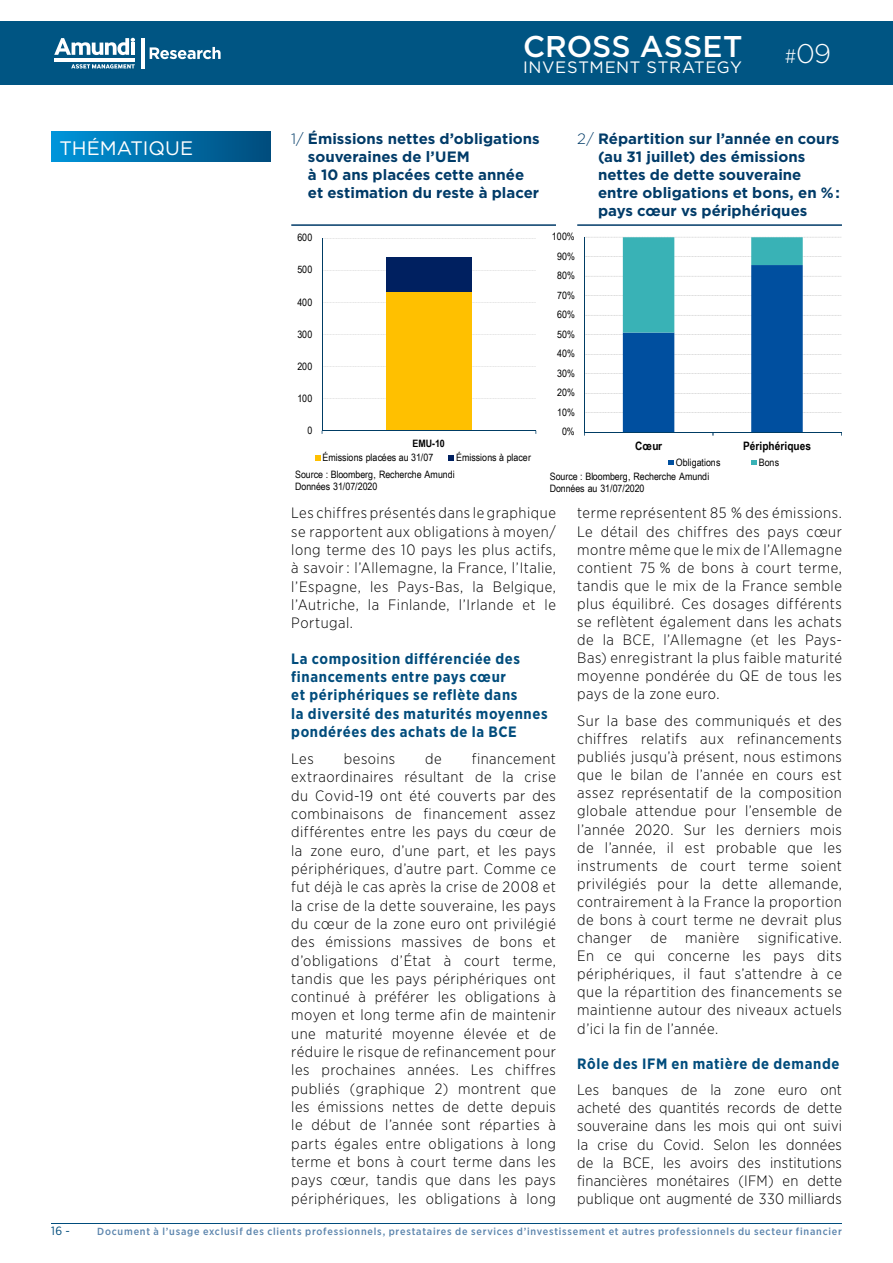
<style>
.page{position:relative;width:893px;height:1263px;background:#fff}
.page>*{position:absolute;margin:0;border:0;box-sizing:border-box;transform-origin:0 0}
.t1{font:500 30px "Gotham";letter-spacing:.005em;color:#fff}
.t2{font:300 27px "Gotham";color:#fff}
.t3{font:19.5px "Gotham";color:#fff}
.t4{font:16.5px "Gotham";letter-spacing:.035em;color:#fff}
.t5{font:300 15px/18.1px "Gotham Narrow";letter-spacing:.03em;color:#000;text-align:justify}
.t6{font:700 15px/18px "Gotham";color:#003b68}
.t7{font:700 15px/18.3px "Gotham Narrow";letter-spacing:.04em;color:#004c7c}
.t8{font:12px "Gotham Narrow";color:#004c7c}
.t9{font:700 11.55px "Arial Narrow";letter-spacing:.015em;color:#000;scale:1.06 1}
.t10{font:500 10.35px "Gotham Narrow";letter-spacing:.075em;color:#5c85ad}
.t11{font:10.2px/12px "Arial Narrow";letter-spacing:-.01em;color:#000;scale:1.06 1}
.t12{font:700 10.2px "Arial Narrow";color:#000;scale:1.06 1}
.s1{font-family:"Gotham Narrow";font-size:19.5px}
.s2{font-weight:300}
</style>
<div class="page">
<hr style="left:51px;top:1222px;width:791px;height:1px;background:#004c7c">
<div style="left:0;top:21px;width:893px;height:64px;background:#005583"></div>
<svg style="left:54px;top:38px;width:81px;height:17px"></svg>
<hr style="left:131px;top:43px;width:4px;height:12px;background:#fff">
<hr style="left:54px;top:58px;width:81px;height:3px;background:#fff">
<svg style="left:71px;top:64px;width:64px;height:5px"></svg>
<hr style="left:141px;top:38px;width:3px;height:31px;background:#fff">
<svg style="left:150px;top:47px;width:71px;height:12px"></svg>
<div style="left:51px;top:132px;width:219px;height:30px;background:linear-gradient(to right,#0095da,#004c7c)"></div>
<svg style="left:585px;top:237px;width:256px;height:176px"></svg>
<hr style="left:584px;top:237px;width:1px;height:195px;background:#003c64">
<hr style="left:584px;top:432px;width:257px;height:1px;background:#003c64">
<svg style="left:623px;top:237px;width:180px;height:199px"></svg>
<svg style="left:668px;top:460px;width:6px;height:5px"></svg>
<svg style="left:751px;top:460px;width:6px;height:5px"></svg>
<svg style="left:323px;top:238px;width:213px;height:161px"></svg>
<div style="left:386px;top:292px;width:86px;height:139px;background:#ffc000"></div>
<div style="left:386px;top:258px;width:86px;height:34px;background:#002060"></div>
<hr style="left:322px;top:238px;width:1px;height:193px;background:#003c64">
<hr style="left:322px;top:430px;width:214px;height:1px;background:#003c64">
<svg style="left:315px;top:455px;width:6px;height:5px"></svg>
<svg style="left:449px;top:455px;width:5px;height:5px"></svg>
<hr style="left:291px;top:224px;width:265px;height:2px;background:#003b68">
<hr style="left:577px;top:224px;width:265px;height:2px;background:#003b68">
<h3 class="t3" style="left:60px;top:135px;width:135px">THÉMATIQUE</h3>
<h1 class="t1" style="left:523px;top:27px;width:221px">CROSS ASSET</h1>
<p class="t4" style="left:523px;top:57px;width:220px">INVESTMENT STRATEGY</p>
<h2 class="t2" style="left:785px;top:37px;width:48px"><span class="s1">#</span> 09</h2>
<p class="t6" style="left:308px;top:129px;width:233px;text-indent:-17px"><span class="s2">1/</span> Émissions nettes d’obligations souveraines de l’UEM<br>à 10 ans placées cette année et estimation du reste à placer</p>
<p class="t6" style="left:598px;top:129px;width:243px;text-indent:-21px"><span class="s2">2/</span> Répartition sur l’année en cours (au 31 juillet) des émissions nettes de dette souveraine entre obligations et bons, en % : pays cœur vs périphériques</p>
<p class="t11" style="left:297px;top:231px;width:16px">600</p>
<p class="t11" style="left:552px;top:230px;width:23px">100%</p>
<p class="t11" style="left:557px;top:250px;width:18px">90%</p>
<p class="t11" style="left:297px;top:263px;width:16px">500</p>
<p class="t11" style="left:557px;top:269px;width:18px">80%</p>
<p class="t11" style="left:297px;top:296px;width:16px">400</p>
<p class="t11" style="left:557px;top:289px;width:18px">70%</p>
<p class="t11" style="left:557px;top:308px;width:18px">60%</p>
<p class="t11" style="left:297px;top:328px;width:16px">300</p>
<p class="t11" style="left:557px;top:328px;width:18px">50%</p>
<p class="t11" style="left:557px;top:347px;width:18px">40%</p>
<p class="t11" style="left:297px;top:360px;width:16px">200</p>
<p class="t11" style="left:557px;top:367px;width:18px">30%</p>
<p class="t11" style="left:297px;top:392px;width:16px">100</p>
<p class="t11" style="left:557px;top:386px;width:18px">20%</p>
<p class="t11" style="left:557px;top:406px;width:18px">10%</p>
<p class="t11" style="left:307px;top:424px;width:6px">0</p>
<p class="t11" style="left:562px;top:425px;width:14px">0%</p>
<p class="t12" style="left:412px;top:435px;width:32px">EMU-10</p>
<p class="t11" style="left:322px;top:451px;width:106px">Émissions placées au 31/07</p>
<p class="t11" style="left:456px;top:451px;width:72px">Émissions à placer</p>
<p class="t11" style="left:295px;top:468px;width:152px">Source : Bloomberg, Recherche Amundi<br>Données 31/07/2020</p>
<p class="t9" style="left:635px;top:437px;width:27px">Cœur</p>
<p class="t9" style="left:743px;top:437px;width:66px">Périphériques</p>
<p class="t11" style="left:676px;top:456px;width:44px">Obligations</p>
<p class="t11" style="left:759px;top:456px;width:21px">Bons</p>
<p class="t11" style="left:550px;top:470px;width:152px">Source : Bloomberg, Recherche Amundi<br>Données au 31/07/2020</p>
<p class="t5" style="left:291px;top:503px;width:266px">Les chiffres présentés dans le graphique se rapportent aux obligations à moyen/ long terme des 10 pays les plus actifs, à savoir : l’Allemagne, la France, l’Italie, l’Espagne, les Pays-Bas, la Belgique, l’Autriche, la Finlande, l’Irlande et le Portugal.</p>
<p class="t7" style="left:291px;top:649px;width:258px">La composition différenciée des financements entre pays cœur<br>et périphériques se reflète dans<br>la diversité des maturités moyennes pondérées des achats de la BCE</p>
<p class="t5" style="left:291px;top:749px;width:24px">Les</p>
<p class="t5" style="left:344px;top:749px;width:53px">besoins</p>
<p class="t5" style="left:425px;top:749px;width:18px">de</p>
<p class="t5" style="left:291px;top:749px;width:266px;text-indent:180px">financement extraordinaires résultant de la crise du Covid-19 ont été couverts par des combinaisons de financement assez différentes entre les pays du cœur de la zone euro, d’une part, et les pays périphériques, d’autre part. Comme ce fut déjà le cas après la crise de 2008 et la crise de la dette souveraine, les pays du cœur de la zone euro ont privilégié des émissions massives de bons et d’obligations d’État à court terme, tandis que les pays périphériques ont continué à préférer les obligations à moyen et long terme afin de maintenir une maturité moyenne élevée et de réduire le risque de refinancement pour les prochaines années. Les chiffres publiés (graphique 2) montrent que les émissions nettes de dette depuis le début de l’année sont réparties à parts égales entre obligations à long terme et bons à court terme dans les pays cœur, tandis que dans les pays périphériques, les obligations à long</p>
<p class="t5" style="left:577px;top:504px;width:266px">terme représentent 85 % des émissions.<br>Le détail des chiffres des pays cœur montre même que le mix de l’Allemagne contient 75 % de bons à court terme, tandis que le mix de la France semble plus équilibré. Ces dosages différents se reflètent également dans les achats de la BCE, l’Allemagne (et les Pays-Bas) enregistrant la plus faible maturité moyenne pondérée du QE de tous les pays de la zone euro.</p>
<p class="t5" style="left:577px;top:711px;width:266px">Sur la base des communiqués et des chiffres relatifs aux refinancements publiés jusqu’à présent, nous estimons que le bilan de l’année en cours est assez représentatif de la composition globale attendue pour l’ensemble de l’année 2020. Sur les derniers mois de l’année, il est probable que les instruments de court terme soient privilégiés pour la dette allemande, contrairement à la France la proportion de bons à court terme ne devrait plus changer de manière significative.<br>En ce qui concerne les pays dits périphériques, il faut s’attendre à ce que la répartition des financements se maintienne autour des niveaux actuels d’ici la fin de l’année.</p>
<p class="t7" style="left:577px;top:1054px;width:264px">Rôle des IFM en matière de demande</p>
<p class="t5" style="left:577px;top:1080px;width:266px">Les banques de la zone euro ont acheté des quantités records de dette souveraine dans les mois qui ont suivi la crise du Covid. Selon les données de la BCE, les avoirs des institutions financières monétaires (IFM) en dette publique ont augmenté de 330 milliards</p>
<p class="t8" style="left:51px;top:1223px;width:20px">16 -</p>
<p class="t10" style="left:97px;top:1224px;width:746px">Document à l’usage exclusif des clients professionnels, prestataires de services d’investissement et autres professionnels du secteur financier</p>
</div>
